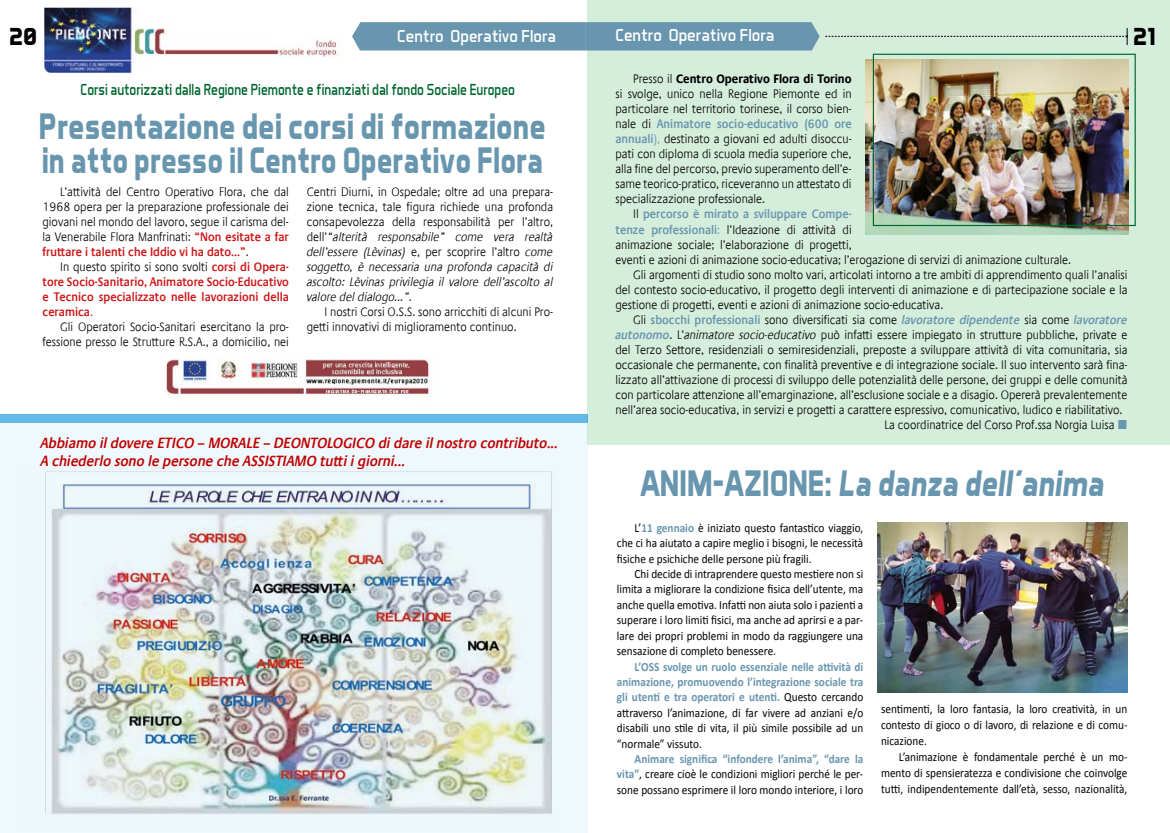
<style>
.page{position:relative;width:1170px;height:833px;background:#fff}
.page>*{position:absolute;margin:0;border:0;box-sizing:border-box;transform-origin:0 0}
.t1{font:700 37.5px/33.8px "Aero Matics";color:#6996af;scale:.82 1}
.t2{font:italic 700 37.5px "Aero Matics";color:#6996af;scale:.82 1}
.t3{font:700 25px "Aero Matics";color:#000}
.t4{font:17.5px "Aero Matics";color:#fff}
.t5{font:16.25px "Aero Matics";color:#006730;scale:.86 1}
.t6{font:italic 600 15px/17.5px "Praxis Com";color:#c00000;scale:.9 1}
.t7{font:300 12.5px/15px "Praxis Com";color:#000;text-align:justify;scale:.9 1}
.t8{font:12.5px/15.4px "Calibri";color:#000;text-align:justify;scale:.9 1}
.t9{font:italic 300 12.5px/15px "Praxis Com";color:#000;text-align:justify;scale:.9 1}
.t10{font:600 12.5px/15px "Praxis Com";color:#cd1719;text-align:justify;scale:.9 1}
.t11{font:600 12.5px "Praxis Com";color:#6996af;scale:.9 1}
.s1{font-weight:600;color:#cd1719}
.s2{font-weight:300;color:#000}
.s3{font-weight:300}
.s4{font-style:normal}
.s5{font-weight:700}
.s6{font-weight:600;color:#6996af}
.s7{color:#6996af}
.s8{font-weight:600;font-style:italic;color:#6996af}
.s9{font-style:italic}
.s10{font-weight:700;color:#6996af}
</style>
<div class="page">
<div style="left:0;top:423px;width:587px;height:410px;background:#eff8fc"></div>
<div style="left:0;top:414px;width:587px;height:9px;background:#63b9e9"></div>
<div style="left:586px;top:0;width:583px;height:445px;background:#d5eddb"></div>
<div style="left:352px;top:22px;width:467px;height:28px;background:#6996af"></div>
<svg style="left:825px;top:28px;width:302px;height:17px"></svg>
<img style="left:45px;top:471px;width:507px;height:343px">
<img style="left:877px;top:522px;width:250px;height:170px">
<img style="left:865px;top:59px;width:263px;height:175px">
<div style="left:872px;top:54px;width:263px;height:172px;border:1px solid #006730"></div>
<img style="left:166px;top:355px;width:264px;height:41px">
<img style="left:44px;top:7px;width:295px;height:66px">
<h2 class="t3" style="left:9px;top:21px;width:30px">20</h2>
<h3 class="t4" style="left:397px;top:26px;width:160px">Centro Operativo Flora</h3>
<h3 class="t4" style="left:615px;top:25px;width:160px">Centro Operativo Flora</h3>
<h2 class="t3" style="left:1132px;top:22px;width:24px">21</h2>
<h3 class="t5" style="left:80px;top:80px;width:506px">Corsi autorizzati dalla Regione Piemonte e finanziati dal fondo Sociale Europeo</h3>
<h1 class="t1" style="left:39px;top:109px;width:619px">Presentazione dei corsi di formazione in atto presso il Centro Operativo Flora</h1>
<p class="t7" style="left:43px;top:184px;width:275px;text-indent:18px">L’attività del Centro Operativo Flora, che dal 1968 opera per la preparazione professionale dei giovani nel mondo del lavoro, segue il carisma del&shy;la Venerabile Flora Manfrinati: <span class="s1">“Non esitate a far fruttare i talenti che Iddio vi ha dato...”</span>.</p>
<p class="t10" style="left:43px;top:259px;width:275px;text-indent:18px"><span class="s2">In questo spirito si sono svolti</span> corsi di Opera&shy;tore Socio-Sanitario, Animatore Socio-Educativo e Tecnico specializzato nelle lavorazioni della ceramica<span class="s3">.</span></p>
<p class="t7" style="left:43px;top:319px;width:275px;text-align:right">Gli Operatori Socio-Sanitari esercitano la pro&shy;fessione presso le Strutture R.S.A., a domicilio, nei</p>
<p class="t9" style="left:306px;top:184px;width:275px"><span class="s4">Centri Diurni, in Ospedale; oltre ad una prepara&shy;zione tecnica, tale figura richiede una profonda consapevolezza della responsabilità per l’altro, dell’</span>“alterità responsabile” come vera realtà dell’essere (Lèvinas) <span class="s4">e, per scoprire l’altro</span> come soggetto, è necessaria una profonda capacità di ascolto: Lèvinas privilegia il valore dell’ascolto al valore del dialogo...”.</p>
<p class="t7" style="left:306px;top:304px;width:275px;text-indent:18px">I nostri Corsi O.S.S. sono arricchiti di alcuni Pro&shy;getti innovativi di miglioramento continuo.</p>
<p class="t6" style="left:41px;top:434px;width:576px">Abbiamo il dovere ETICO – MORALE – DEONTOLOGICO di dare il nostro contributo...<br>A chiederlo sono le persone che ASSISTIAMO tutti i giorni...</p>
<p class="t7" style="left:615px;top:72px;width:264px;text-indent:18px">Presso il <span class="s5">Centro Operativo Flora di Torino </span>si svolge, unico nella Regione Piemonte ed in particolare nel territorio torinese, il corso bien&shy;nale di <span class="s6">Animatore socio-educativo (600 ore annuali</span><span class="s7">),</span> destinato a giovani ed adulti disoccu&shy;pati con diploma di scuola media superiore che, alla fine del percorso, previo superamento dell’e&shy;same teorico-pratico, riceveranno un attestato di specializzazione professionale.</p>
<p class="t11" style="left:633px;top:207px;width:244px"><span class="s2">Il</span> percorso è mirato a sviluppare Compe-</p>
<p class="t7" style="left:615px;top:222px;width:264px"><span class="s6">tenze professionali</span><span class="s7">:</span> l’Ideazione di attività di</p>
<p class="t7" style="left:615px;top:237px;width:264px">animazione sociale; l’elaborazione di progetti,</p>
<p class="t7" style="left:615px;top:252px;width:508px">eventi e azioni di animazione socio-educativa; l’erogazione di servizi di animazione culturale.</p>
<p class="t7" style="left:633px;top:267px;width:550px">Gli argomenti di studio sono molto vari, articolati intorno a tre ambiti di apprendimento quali l’analisi</p>
<p class="t7" style="left:615px;top:282px;width:570px">del contesto socio-educativo, il progetto degli interventi di animazione e di partecipazione sociale e la</p>
<p class="t7" style="left:615px;top:297px;width:366px">gestione di progetti, eventi e azioni di animazione socio-educativa.</p>
<p class="t7" style="left:633px;top:312px;width:550px">Gli <span class="s6">sbocchi professionali</span> sono diversificati sia come <span class="s8">lavoratore dipendente</span> sia come <span class="s8">lavoratore</span></p>
<p class="t7" style="left:615px;top:327px;width:570px"><span class="s8">autonomo</span>. L’<span class="s9">animatore socio-educativo</span> può infatti essere impiegato in strutture pubbliche, private e</p>
<p class="t7" style="left:615px;top:342px;width:570px">del Terzo Settore, residenziali o semiresidenziali, preposte a sviluppare attività di vita comunitaria, sia</p>
<p class="t7" style="left:615px;top:357px;width:570px">occasionale che permanente, con finalità preventive e di integrazione sociale. Il suo intervento sarà fina-</p>
<p class="t7" style="left:615px;top:372px;width:570px">lizzato all’attivazione di processi di sviluppo delle potenzialità delle persone, dei gruppi e delle comunità</p>
<p class="t7" style="left:615px;top:387px;width:570px">con particolare attenzione all’emarginazione, all’esclusione sociale e a disagio. Opererà prevalentemente</p>
<p class="t7" style="left:615px;top:402px;width:565px">nell’area socio-educativa, in servizi e progetti a carattere espressivo, comunicativo, ludico e riabilitativo.</p>
<p class="t7" style="left:884px;top:417px;width:257px">La coordinatrice del Corso Prof.ssa Norgia Luisa</p>
<h1 class="t2" style="left:640px;top:461px;width:566px"><span class="s4">ANIM-AZIONE:</span> La danza dell’anima</h1>
<p class="t8" style="left:617px;top:520px;width:275px;text-indent:18px">L’<span class="s10">11 gennaio</span> è iniziato questo fantastico viaggio, che ci ha aiutato a capire meglio i bisogni, le necessità fisiche e psichiche delle persone più fragili.</p>
<p class="t8" style="left:617px;top:566px;width:275px;text-indent:18px">Chi decide di intraprendere questo mestiere non si limita a migliorare la condizione fisica dell’utente, ma anche quella emotiva. Infatti non aiuta solo i pazienti a superare i loro limiti fisici, ma anche ad aprirsi e a par&shy;lare dei propri problemi in modo da raggiungere una sensazione di completo benessere.</p>
<p class="t8" style="left:617px;top:659px;width:275px;text-indent:18px"><span class="s10">L’OSS svolge un ruolo essenziale nelle attività di animazione, promuovendo l’integrazione sociale tra gli utenti e tra operatori e utenti.</span> Questo cercando attraverso l’animazione, di far vivere ad anziani e/o disabili uno stile di vita, il più simile possibile ad un “normale” vissuto.</p>
<p class="t8" style="left:617px;top:751px;width:275px;text-indent:18px"><span class="s10">Animare significa “infondere l’anima”, “dare la vita”</span>, creare cioè le condizioni migliori perché le per&shy;sone possano esprimere il loro mondo interiore, i loro</p>
<p class="t8" style="left:881px;top:701px;width:275px;line-height:16px">sentimenti, la loro fantasia, la loro creatività, in un contesto di gioco o di lavoro, di relazione e di comu&shy;nicazione.</p>
<p class="t8" style="left:881px;top:749px;width:275px;line-height:16px;text-indent:18px">L’animazione è fondamentale perché è un mo&shy;mento di spensieratezza e condivisione che coinvolge tutti, indipendentemente dall’età, sesso, nazionalità,</p>
</div>
